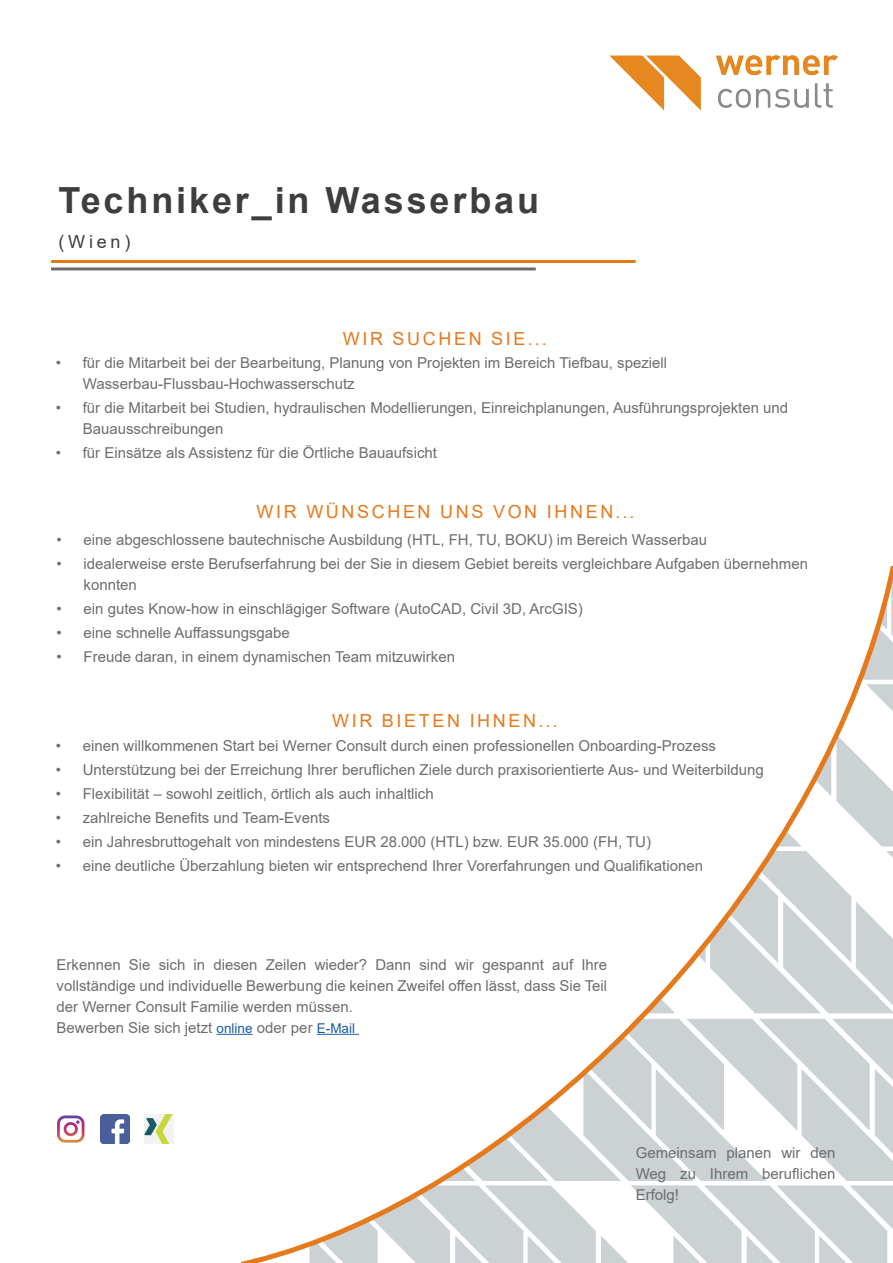
<style>
.page{position:relative;width:893px;height:1263px;background:#fff}
.page>*{position:absolute;margin:0;border:0;box-sizing:border-box;transform-origin:0 0}
.t1{font:700 36px "Arial";letter-spacing:.08em;color:#3e3e3f}
.t2{font:18px "Arial";letter-spacing:.145em;color:#e57a1d}
.t3{font:18px "Arial";color:#3e3e3f}
.t4{font:15px/21px "Arial";color:#6c6d70}
.s1{font-size:13.5px;color:#175d9e}
</style>
<div class="page">
<svg style="left:240px;top:566px;width:653px;height:697px"></svg>
<img style="left:609px;top:55px;width:229px;height:56px">
<hr style="left:217px;top:1034px;width:36px;height:1px;background:#175d9e">
<hr style="left:317px;top:1034px;width:42px;height:1px;background:#175d9e">
<img style="left:57px;top:1115px;width:28px;height:27px">
<img style="left:100px;top:1114px;width:29px;height:29px">
<img style="left:144px;top:1114px;width:29px;height:29px">
<hr style="left:51px;top:260px;width:585px;height:3px;background:#e57a1d">
<hr style="left:51px;top:267px;width:485px;height:3px;background:#6c6d70">
<h1 class="t1" style="left:59px;top:175px;width:482px">Techniker_in Wasserbau</h1>
<p class="t3" style="left:59px;top:229px;width:73px">(Wien)</p>
<p class="t2" style="left:343px;top:326px;width:205px">WIR SUCHEN SIE...</p>
<p class="t4" style="left:83px;top:352px;width:586px;text-indent:-27px">• für die Mitarbeit bei der Bearbeitung, Planung von Projekten im Bereich Tiefbau, speziell<br>Wasserbau-Flussbau-Hochwasserschutz</p>
<p class="t4" style="left:83px;top:397px;width:707px;text-indent:-27px">• für die Mitarbeit bei Studien, hydraulischen Modellierungen, Einreichplanungen, Ausführungsprojekten und<br>Bauausschreibungen</p>
<p class="t4" style="left:56px;top:442px;width:383px">• für Einsätze als Assistenz für die Örtliche Bauaufsicht</p>
<p class="t2" style="left:257px;top:499px;width:379px">WIR WÜNSCHEN UNS VON IHNEN...</p>
<p class="t4" style="left:57px;top:529px;width:652px">• eine abgeschlossene bautechnische Ausbildung (HTL, FH, TU, BOKU) im Bereich Wasserbau</p>
<p class="t4" style="left:84px;top:553px;width:726px;text-indent:-27px">• idealerweise erste Berufserfahrung bei der Sie in diesem Gebiet bereits vergleichbare Aufgaben übernehmen konnten</p>
<p class="t4" style="left:57px;top:598px;width:528px">• ein gutes Know-how in einschlägiger Software (AutoCAD, Civil 3D, ArcGIS)</p>
<p class="t4" style="left:57px;top:622px;width:235px">• eine schnelle Auffassungsgabe</p>
<p class="t4" style="left:57px;top:646px;width:400px">• Freude daran, in einem dynamischen Team mitzuwirken</p>
<p class="t2" style="left:332px;top:708px;width:227px">WIR BIETEN IHNEN...</p>
<p class="t4" style="left:56px;top:735px;width:662px">• einen willkommenen Start bei Werner Consult durch einen professionellen Onboarding-Prozess</p>
<p class="t4" style="left:56px;top:759px;width:709px">• Unterstützung bei der Erreichung Ihrer beruflichen Ziele durch praxisorientierte Aus- und Weiterbildung</p>
<p class="t4" style="left:56px;top:783px;width:379px">• Flexibilität – sowohl zeitlich, örtlich als auch inhaltlich</p>
<p class="t4" style="left:56px;top:807px;width:276px">• zahlreiche Benefits und Team-Events</p>
<p class="t4" style="left:56px;top:831px;width:597px">• ein Jahresbruttogehalt von mindestens EUR 28.000 (HTL) bzw. EUR 35.000 (FH, TU)</p>
<p class="t4" style="left:56px;top:855px;width:649px">• eine deutliche Überzahlung bieten wir entsprechend Ihrer Vorerfahrungen und Qualifikationen</p>
<p class="t4" style="left:56px;top:954px;width:552px">Erkennen Sie sich in diesen Zeilen wieder? Dann sind wir gespannt auf Ihre vollständige und individuelle Bewerbung die keinen Zweifel offen lässt, dass Sie Teil der Werner Consult Familie werden müssen.<br>Bewerben Sie sich jetzt <span class="s1">online</span> oder per <span class="s1">E-Mail</span></p>
<p class="t4" style="left:636px;top:1142px;width:201px;text-align:justify">Gemeinsam planen wir den Weg zu Ihrem beruflichen Erfolg!</p>
</div>
